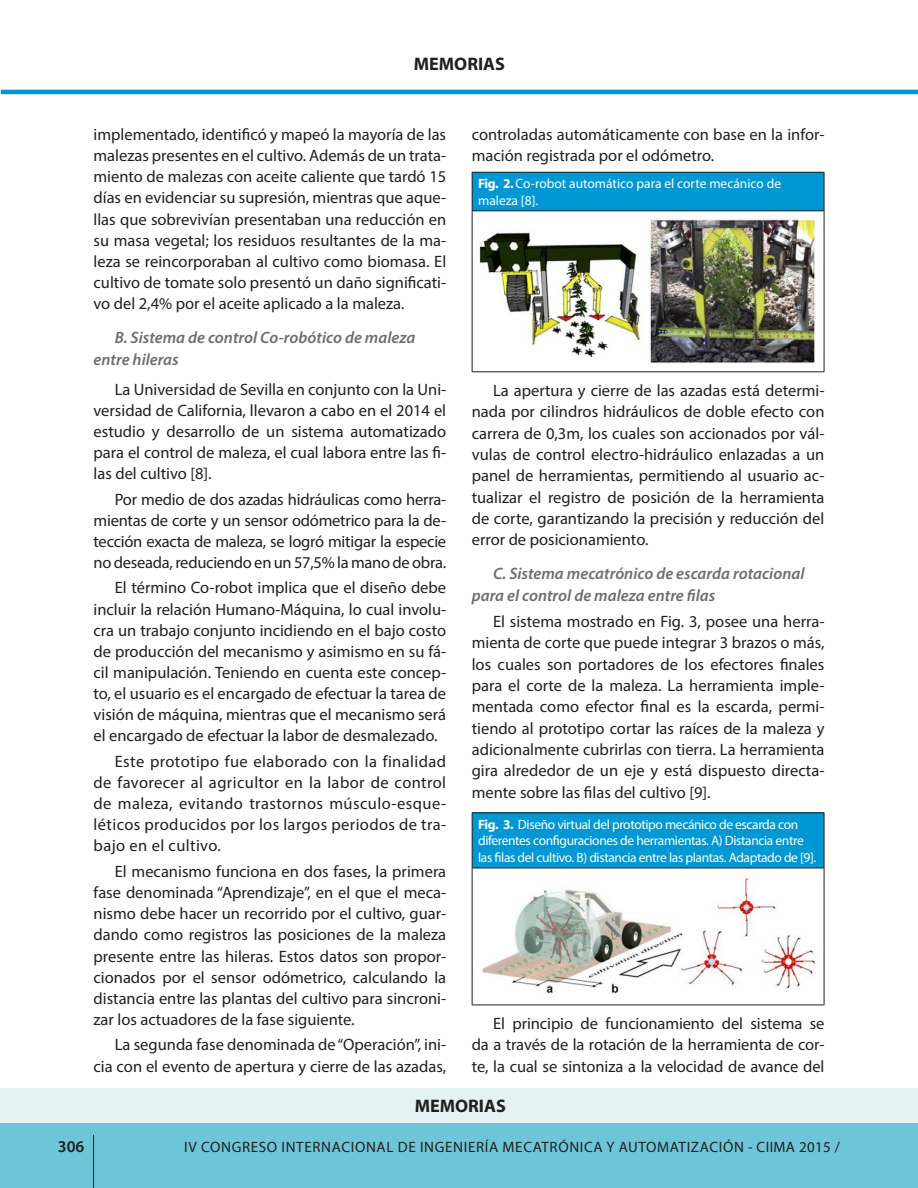
<style>
.page{position:relative;width:918px;height:1188px;background:#fff}
.page>*{position:absolute;margin:0;border:0;box-sizing:border-box;transform-origin:0 0}
.t1{font:700 18.15px "Myriad Pro";color:#231f20}
.t2{font:16.5px/21.1px "Myriad Pro";color:#231f20;text-align:justify}
.t3{font:italic 600 16.5px/21.8px "Myriad Pro";color:#6c6d70}
.t4{font:600 16.5px "Myriad Pro";color:#231f20}
.t5{font:15px "Myriad Pro";letter-spacing:.045em;color:#231f20}
.t6{font:13.5px/16.5px "Myriad Pro";letter-spacing:-.03em;color:#fffefc}
.t7{font:13.5px/16.5px "Myriad Pro";color:#fffefc}
.s1{font-weight:700}
</style>
<div class="page">
<div style="left:1px;top:1095px;width:917px;height:93px;background:#6dc5d8"></div>
<hr style="left:1px;top:90px;width:917px;height:4px;background:#0098d4">
<hr style="left:93px;top:1135px;width:1px;height:53px;background:#231f20">
<div style="left:0;top:1088px;width:918px;height:35px;background:#e5f2f3"></div>
<div style="left:472px;top:172px;width:352px;height:39px;background:#0098d4"></div>
<hr style="left:472px;top:172px;width:352px;height:1px;background:#231f20">
<hr style="left:472px;top:173px;width:1px;height:37px;background:#231f20">
<hr style="left:472px;top:210px;width:352px;height:1px;background:#231f20">
<hr style="left:824px;top:173px;width:1px;height:38px;background:#231f20">
<hr style="left:472px;top:211px;width:1px;height:160px;background:#231f20">
<hr style="left:824px;top:211px;width:1px;height:160px;background:#231f20">
<hr style="left:472px;top:371px;width:352px;height:1px;background:#231f20">
<img style="left:479px;top:218px;width:337px;height:145px">
<div style="left:472px;top:813px;width:352px;height:55px;background:#0098d4"></div>
<hr style="left:472px;top:813px;width:352px;height:1px;background:#231f20">
<hr style="left:472px;top:813px;width:1px;height:55px;background:#231f20">
<hr style="left:472px;top:868px;width:352px;height:1px;background:#231f20">
<hr style="left:824px;top:813px;width:1px;height:55px;background:#231f20">
<hr style="left:472px;top:868px;width:1px;height:137px;background:#231f20">
<hr style="left:824px;top:868px;width:1px;height:137px;background:#231f20">
<hr style="left:472px;top:1005px;width:352px;height:1px;background:#231f20">
<img style="left:482px;top:878px;width:333px;height:116px">
<p class="t1" style="left:414px;top:52px;width:93px">MEMORIAS</p>
<p class="t2" style="left:94px;top:124px;width:354px">implementado, identificó y mapeó la mayoría de las malezas presentes en el cultivo. Además de un trata&shy;miento de malezas con aceite caliente que tardó 15 días en evidenciar su supresión, mientras que aque&shy;llas que sobrevivían presentaban una reducción en su masa vegetal; los residuos resultantes de la ma&shy;leza se reincorporaban al cultivo como biomasa. El cultivo de tomate solo presentó un daño significati&shy;vo del 2,4% por el aceite aplicado a la maleza.</p>
<p class="t3" style="left:94px;top:326px;width:323px;text-indent:21px">B. Sistema de control Co-robótico de maleza entre hileras</p>
<p class="t2" style="left:94px;top:378px;width:354px;text-indent:21px">La Universidad de Sevilla en conjunto con la Uni&shy;versidad de California, llevaron a cabo en el 2014 el estudio y desarrollo de un sistema automatizado para el control de maleza, el cual labora entre las fi&shy;las del cultivo [8].</p>
<p class="t2" style="left:94px;top:488px;width:354px;text-indent:21px">Por medio de dos azadas hidráulicas como herra&shy;mientas de corte y un sensor odómetrico para la de&shy;tección exacta de maleza, se logró mitigar la especie no deseada, reduciendo en un 57,5% la mano de obra.</p>
<p class="t2" style="left:94px;top:577px;width:354px;text-indent:21px">El término Co-robot implica que el diseño debe incluir la relación Humano-Máquina, lo cual involu&shy;cra un trabajo conjunto incidiendo en el bajo costo de producción del mecanismo y asimismo en su fá&shy;cil manipulación. Teniendo en cuenta este concep&shy;to, el usuario es el encargado de efectuar la tarea de visión de máquina, mientras que el mecanismo será el encargado de efectuar la labor de desmalezado.</p>
<p class="t2" style="left:94px;top:751px;width:354px;text-indent:21px">Este prototipo fue elaborado con la finalidad de favorecer al agricultor en la labor de control de maleza, evitando trastornos músculo-esque&shy;léticos producidos por los largos periodos de tra&shy;bajo en el cultivo.</p>
<p class="t2" style="left:94px;top:861px;width:354px;text-indent:21px">El mecanismo funciona en dos fases, la primera fase denominada “Aprendizaje”, en el que el meca&shy;nismo debe hacer un recorrido por el cultivo, guar&shy;dando como registros las posiciones de la maleza presente entre las hileras. Estos datos son propor&shy;cionados por el sensor odómetrico, calculando la distancia entre las plantas del cultivo para sincroni&shy;zar los actuadores de la fase siguiente.</p>
<p class="t2" style="left:94px;top:1034px;width:354px;text-align:right">La segunda fase denominada de “Operación”, ini&shy;cia con el evento de apertura y cierre de las azadas,</p>
<p class="t2" style="left:472px;top:123px;width:354px">controladas automáticamente con base en la infor&shy;mación registrada por el odómetro.</p>
<p class="t7" style="left:478px;top:175px;width:305px"><span class="s1">Fig. 2.</span> Co-robot automático para el corte mecánico de maleza [8].</p>
<p class="t2" style="left:472px;top:380px;width:354px;text-indent:21px">La apertura y cierre de las azadas está determi&shy;nada por cilindros hidráulicos de doble efecto con carrera de 0,3m, los cuales son accionados por vál&shy;vulas de control electro-hidráulico enlazadas a un panel de herramientas, permitiendo al usuario ac&shy;tualizar el registro de posición de la herramienta de corte, garantizando la precisión y reducción del error de posicionamiento.</p>
<p class="t3" style="left:472px;top:563px;width:334px;text-indent:21px">C. Sistema mecatrónico de escarda rotacional para el control de maleza entre filas</p>
<p class="t2" style="left:472px;top:611px;width:354px;text-indent:21px">El sistema mostrado en Fig. 3, posee una herra&shy;mienta de corte que puede integrar 3 brazos o más, los cuales son portadores de los efectores finales para el corte de la maleza. La herramienta imple&shy;mentada como efector final es la escarda, permi&shy;tiendo al prototipo cortar las raíces de la maleza y adicionalmente cubrirlas con tierra. La herramienta gira alrededor de un eje y está dispuesto directa&shy;mente sobre las filas del cultivo [9].</p>
<p class="t6" style="left:478px;top:816px;width:340px"><span class="s1">Fig. 3.</span> Diseño virtual del prototipo mecánico de escarda con diferentes configuraciones de herramientas. A) Distancia entre las filas del cultivo. B) distancia entre las plantas. Adaptado de [9].</p>
<p class="t2" style="left:472px;top:1013px;width:354px;text-indent:21px">El principio de funcionamiento del sistema se da a través de la rotación de la herramienta de cor&shy;te, la cual se sintoniza a la velocidad de avance del</p>
<p class="t1" style="left:415px;top:1094px;width:93px">MEMORIAS</p>
<p class="t4" style="left:58px;top:1136px;width:28px">306</p>
<p class="t5" style="left:184px;top:1138px;width:657px">IV CONGRESO INTERNACIONAL DE INGENIERÍA MECATRÓNICA Y AUTOMATIZACIÓN - CIIMA 2015 /</p>
</div>
